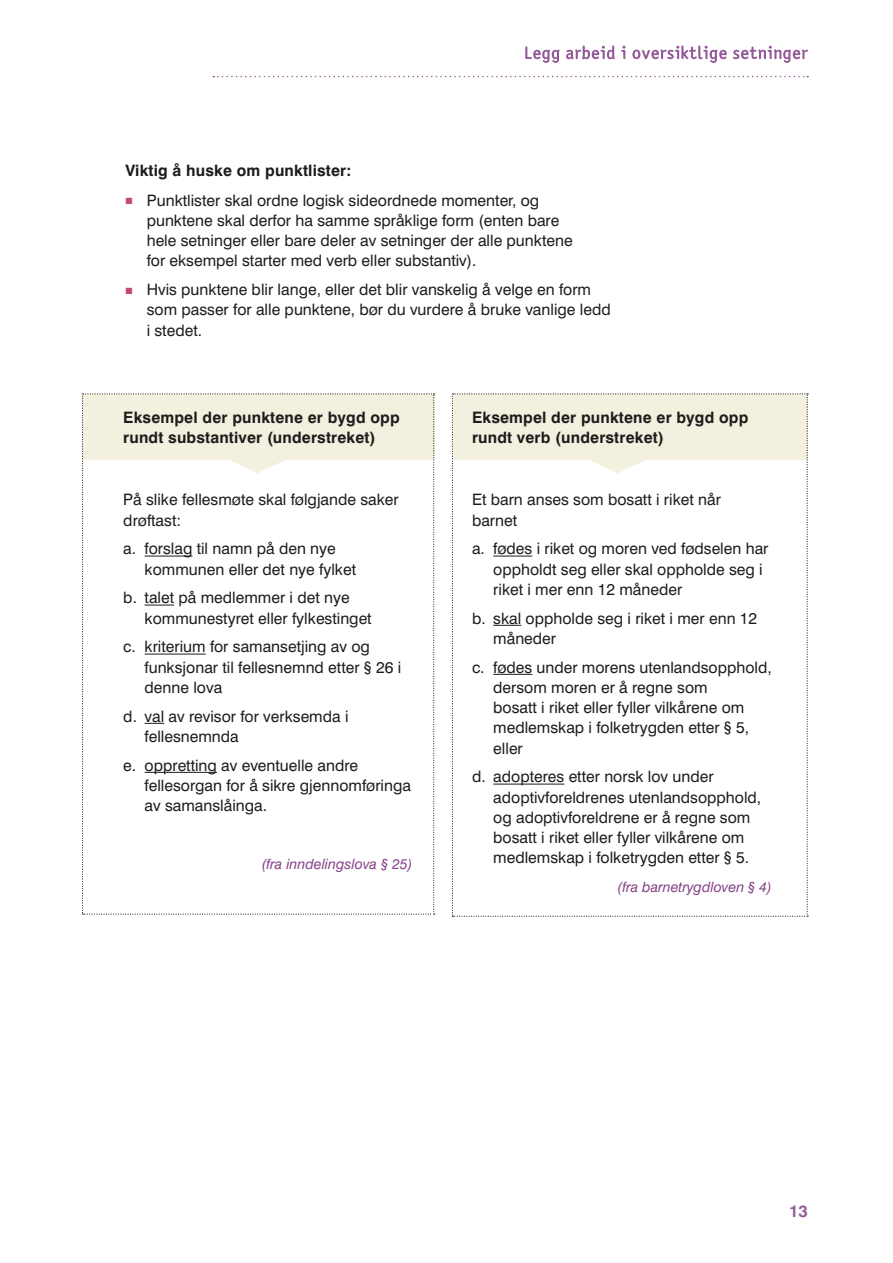
<style>
.page{position:relative;width:893px;height:1263px;background:#fff}
.page>*{position:absolute;margin:0;border:0;box-sizing:border-box;transform-origin:0 0}
.t1{font:700 16.5px "Swiss 721 BT";color:#945b98}
.punktliste{font:15.75px/20.2px "Swiss 721 BT";color:#1d1d1b}
.overskrift_bokser{font:700 15.75px/19.8px "Swiss 721 BT";letter-spacing:.01em;color:#1d1d1b}
.tekst_boks_brød{font:15.75px/20.2px "Swiss 721 BT";color:#1d1d1b}
.Heading_3{font:700 15.75px "Swiss 721 BT";letter-spacing:.01em;color:#1d1d1b}
.lovtekst{font:italic 14.25px "Swiss 721 BT";color:#88458a}
.s1{font-family:"Apex New";font-size:8.25px;color:#c74775}
</style>
<div class="page">
<svg style="left:525px;top:45px;width:283px;height:18px"></svg>
<svg style="left:213px;top:76px;width:595px;height:1px"></svg>
<svg style="left:82px;top:393px;width:353px;height:522px"></svg>
<hr style="left:145px;top:772px;width:72px;height:1px;background:#1d1d1b">
<svg style="left:452px;top:393px;width:356px;height:524px"></svg>
<hr style="left:493px;top:674px;width:39px;height:1px;background:#1d1d1b">
<hr style="left:493px;top:784px;width:71px;height:1px;background:#1d1d1b">
<p class="Heading_3" style="left:125px;top:161px;width:227px">Viktig å huske om punktlister:</p>
<p class="punktliste" style="left:147px;top:190px;width:427px;text-indent:-21px"><span class="s1">Ї</span> Punktlister skal ordne logisk sideordnede momenter, og punktene skal derfor ha samme språklige form (enten bare hele setninger eller bare deler av setninger der alle punktene for eksempel starter med verb eller substantiv).</p>
<p class="punktliste" style="left:147px;top:279px;width:466px;text-indent:-21px"><span class="s1">Ї</span> Hvis punktene blir lange, eller det blir vanskelig å velge en form som passer for alle punktene, bør du vurdere å bruke vanlige ledd i stedet.</p>
<p class="overskrift_bokser" style="left:123px;top:407px;width:278px">Eksempel der punktene er bygd opp rundt substantiver (understreket)</p>
<p class="tekst_boks_brød" style="left:123px;top:489px;width:277px">På slike fellesmøte skal følgjande saker drøftast:</p>
<p class="punktliste" style="left:145px;top:538px;width:213px;text-indent:-21px">a. forslag til namn på den nye kommunen eller det nye fylket</p>
<p class="punktliste" style="left:145px;top:588px;width:229px;text-indent:-21px">b. talet på medlemmer i det nye kommunestyret eller fylkestinget</p>
<p class="punktliste" style="left:145px;top:637px;width:258px;text-indent:-21px">c. kriterium for samansetjing av og funksjonar til fellesnemnd etter § 26 i denne lova</p>
<p class="punktliste" style="left:145px;top:706px;width:205px;text-indent:-21px">d. val av revisor for verksemda i fellesnemnda</p>
<p class="punktliste" style="left:145px;top:755px;width:268px;text-indent:-21px">e. oppretting av eventuelle andre fellesorgan for å sikre gjennomføringa av samanslåinga.</p>
<p class="lovtekst" style="left:262px;top:855px;width:152px">(fra inndelingslova § 25)</p>
<p class="overskrift_bokser" style="left:472px;top:407px;width:278px">Eksempel der punktene er bygd opp rundt verb (understreket)</p>
<p class="tekst_boks_brød" style="left:472px;top:489px;width:250px">Et barn anses som bosatt i riket når barnet</p>
<p class="punktliste" style="left:493px;top:538px;width:277px;text-indent:-21px">a. fødes i riket og moren ved fødselen har oppholdt seg eller skal oppholde seg i riket i mer enn 12 måneder</p>
<p class="punktliste" style="left:493px;top:608px;width:265px;text-indent:-21px">b. skal oppholde seg i riket i mer enn 12 måneder</p>
<p class="punktliste" style="left:493px;top:657px;width:280px;text-indent:-21px">c. fødes under morens utenlandsopphold, dersom moren er å regne som<br>bosatt i riket eller fyller vilkårene om medlemskap i folketrygden etter § 5, eller</p>
<p class="punktliste" style="left:493px;top:767px;width:269px;text-indent:-21px">d. adopteres etter norsk lov under adoptivforeldrenes utenlandsopphold, og adoptivforeldrene er å regne som bosatt i riket eller fyller vilkårene om medlemskap i folketrygden etter § 5.</p>
<p class="lovtekst" style="left:618px;top:878px;width:156px">(fra barnetrygdloven § 4)</p>
<p class="t1" style="left:789px;top:1201px;width:20px">13</p>
</div>
